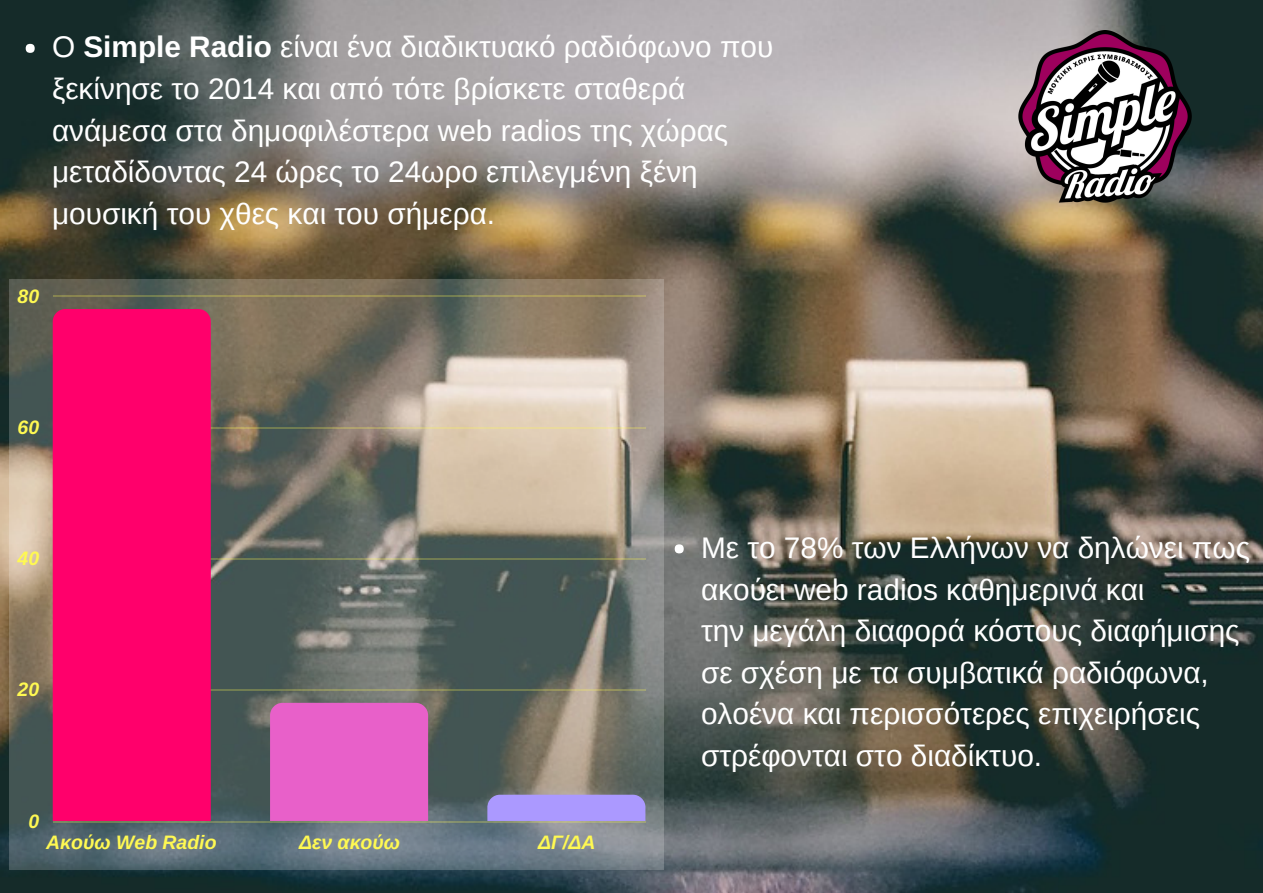
<style>
.page{position:relative;width:1263px;height:893px;background:#fff}
.page>*{position:absolute;margin:0;border:0;box-sizing:border-box;transform-origin:0 0}
.t1{font:29.7px/41.5px "Liberation Sans";color:#fff}
.t2{font:italic 700 19.5px "Arimo";color:#fff952}
.t3{font:italic 700 19.5px "Liberation Sans";color:#fff952}
.s1{font-family:"Arimo";font-weight:700}
.s2{font-family:"Arimo"}
.s3{font-family:"Liberation Sans"}
</style>
<div class="page">
<img style="left:0;top:0;width:1263px;height:893px">
<div style="left:26px;top:44px;width:9px;height:9px;background:#fff;border-radius:50%"></div>
<svg style="left:9px;top:279px;width:654px;height:590px;background:#797a71"></svg>
<hr style="left:53px;top:821px;width:592px;height:1px;background:#fff952">
<hr style="left:53px;top:690px;width:592px;height:1px;background:#fff952">
<hr style="left:53px;top:558px;width:592px;height:2px;background:#fff952">
<hr style="left:53px;top:427px;width:592px;height:1px;background:#fff952">
<hr style="left:53px;top:296px;width:592px;height:1px;background:#fff952">
<div style="left:53px;top:309px;width:158px;height:512px;background:#ff006b"></div>
<div style="left:270px;top:703px;width:158px;height:118px;background:#e860c9"></div>
<div style="left:487px;top:795px;width:158px;height:26px;background:#ab99ff"></div>
<div style="left:675px;top:544px;width:9px;height:9px;background:#fff;border-radius:50%"></div>
<img style="left:1019px;top:30px;width:172px;height:172px">
<p class="t1" style="left:52px;top:26px;width:723px">Ο <span class="s1">Simple Radio</span> είναι ένα διαδικτυακό ραδιόφωνο που ξεκίνησε το <span class="s2">2014</span> και από τότε βρίσκετε σταθερά ανάμεσα στα δημοφιλέστερα <span class="s2">web radios</span> της χώρας μεταδίδοντας <span class="s2">24</span> ώρες το <span class="s2">24</span>ωρο επιλεγμένη ξένη μουσική του χθες και του σήμερα<span class="s2">.</span></p>
<p class="t2" style="left:18px;top:285px;width:23px">80</p>
<p class="t2" style="left:18px;top:416px;width:23px">60</p>
<p class="t2" style="left:18px;top:547px;width:23px">40</p>
<p class="t2" style="left:18px;top:679px;width:23px">20</p>
<p class="t2" style="left:28px;top:810px;width:12px">0</p>
<p class="t1" style="left:701px;top:527px;width:550px">Με το <span class="s2">78%</span> των Ελλήνων να δηλώνει πως ακούει <span class="s2">web radios</span> καθημερινά και<br>την μεγάλη διαφορά κόστους διαφήμισης σε σχέση με τα συμβατικά ραδιόφωνα<span class="s2">, </span>ολοένα και περισσότερες επιχειρήσεις στρέφονται στο διαδίκτυο<span class="s2">.</span></p>
<p class="t2" style="left:46px;top:831px;width:172px"><span class="s3">Ακούω</span> Web Radio</p>
<p class="t3" style="left:299px;top:831px;width:103px">Δεν ακούω</p>
<p class="t3" style="left:538px;top:831px;width:59px">ΔΓ<span class="s2">/</span>ΔΑ</p>
</div>
